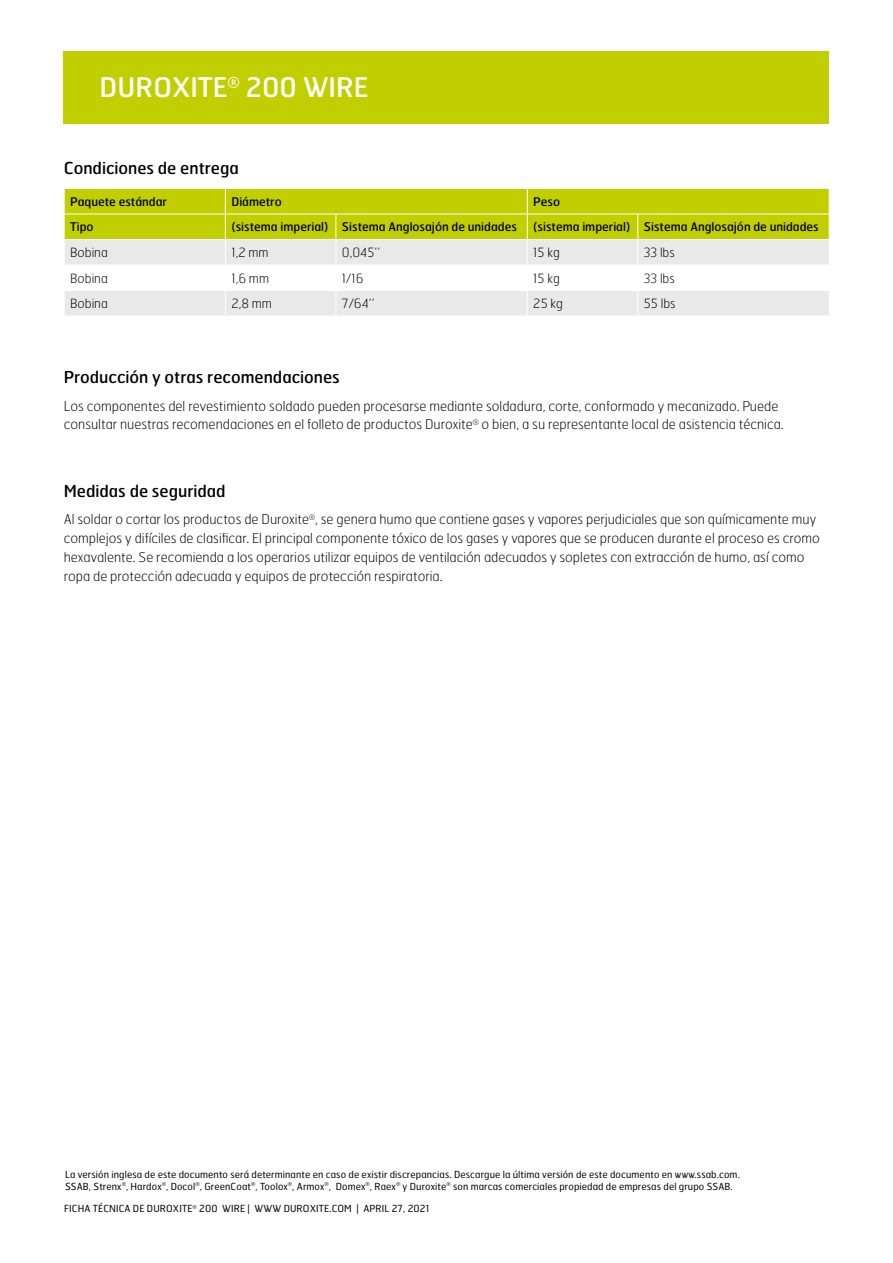
<style>
.page{position:relative;width:893px;height:1263px;background:#fff}
.page>*{position:absolute;margin:0;border:0;box-sizing:border-box;transform-origin:0 0}
.Heading_1___25_6x26{font:27px "Hermes FB";color:#fff}
.Heading_2___11x14{font:16.5px "Hermes FB";color:#000}
.Hermes_Thin_9x13{font:100 13.5px/18.8px "Hermes FB";color:#000}
.Body_table_8_5x11_5{font:100 12.75px "Hermes FB";color:#000}
.Heading_table{font:12px "Hermes FB";color:#000}
.Sidfot{font:9.75px/12px "Hermes FB";letter-spacing:.01em;color:#000}
</style>
<div class="page">
<svg style="left:64px;top:188px;width:766px;height:128px"></svg>
<div style="left:64px;top:51px;width:765px;height:72px;background:#c1ce00"></div>
<p class="Heading_1___25_6x26" style="left:100px;top:70px;width:271px">DUROXITE<sup>®</sup> 200 WIRE</p>
<p class="Heading_2___11x14" style="left:64px;top:158px;width:177px">Condiciones de entrega</p>
<p class="Heading_table" style="left:70px;top:194px;width:98px">Paquete estándar</p>
<p class="Heading_table" style="left:231px;top:194px;width:52px">Diámetro</p>
<p class="Heading_table" style="left:533px;top:194px;width:28px">Peso</p>
<p class="Heading_table" style="left:70px;top:219px;width:25px">Tipo</p>
<p class="Heading_table" style="left:231px;top:219px;width:99px">(sistema imperial)</p>
<p class="Heading_table" style="left:342px;top:219px;width:176px">Sistema Anglosajón de unidades</p>
<p class="Heading_table" style="left:533px;top:219px;width:99px">(sistema imperial)</p>
<p class="Heading_table" style="left:644px;top:219px;width:176px">Sistema Anglosajón de unidades</p>
<p class="Body_table_8_5x11_5" style="left:70px;top:245px;width:39px">Bobina</p>
<p class="Body_table_8_5x11_5" style="left:231px;top:245px;width:39px">1,2 mm</p>
<p class="Body_table_8_5x11_5" style="left:342px;top:245px;width:40px">0,045’’</p>
<p class="Body_table_8_5x11_5" style="left:533px;top:245px;width:28px">15 kg</p>
<p class="Body_table_8_5x11_5" style="left:644px;top:245px;width:33px">33 lbs</p>
<p class="Body_table_8_5x11_5" style="left:70px;top:270px;width:39px">Bobina</p>
<p class="Body_table_8_5x11_5" style="left:231px;top:270px;width:39px">1,6 mm</p>
<p class="Body_table_8_5x11_5" style="left:342px;top:270px;width:23px">1/16</p>
<p class="Body_table_8_5x11_5" style="left:533px;top:270px;width:28px">15 kg</p>
<p class="Body_table_8_5x11_5" style="left:644px;top:270px;width:33px">33 lbs</p>
<p class="Body_table_8_5x11_5" style="left:70px;top:296px;width:39px">Bobina</p>
<p class="Body_table_8_5x11_5" style="left:231px;top:296px;width:42px">2,8 mm</p>
<p class="Body_table_8_5x11_5" style="left:342px;top:296px;width:34px">7/64’’</p>
<p class="Body_table_8_5x11_5" style="left:533px;top:296px;width:31px">25 kg</p>
<p class="Body_table_8_5x11_5" style="left:644px;top:296px;width:33px">55 lbs</p>
<p class="Heading_2___11x14" style="left:64px;top:367px;width:278px">Producción y otras recomendaciones</p>
<p class="Hermes_Thin_9x13" style="left:64px;top:396px;width:721px">Los componentes del revestimiento soldado pueden procesarse mediante soldadura, corte, conformado y mecanizado. Puede consultar nuestras recomendaciones en el folleto de productos Duroxite<sup>®</sup> o bien, a su representante local de asistencia técnica.</p>
<p class="Heading_2___11x14" style="left:64px;top:480px;width:163px">Medidas de seguridad</p>
<p class="Hermes_Thin_9x13" style="left:64px;top:510px;width:758px">Al soldar o cortar los productos de Duroxite<sup>®</sup>, se genera humo que contiene gases y vapores perjudiciales que son químicamente muy complejos y difíciles de clasificar. El principal componente tóxico de los gases y vapores que se producen durante el proceso es cromo hexavalente. Se recomienda a los operarios utilizar equipos de ventilación adecuados y sopletes con extracción de humo, así como ropa de protección adecuada y equipos de protección respiratoria.</p>
<p class="Sidfot" style="left:65px;top:1168px;width:676px">La versión inglesa de este documento será determinante en caso de existir discrepancias. Descargue la última versión de este documento en www.ssab.com.<br>SSAB, Strenx<sup>®</sup>, Hardox<sup>®</sup>, Docol<sup>®</sup>, GreenCoat<sup>®</sup>, Toolox<sup>®</sup>, Armox<sup>®</sup>, Domex<sup>®</sup>, Raex<sup>®</sup> y Duroxite<sup>®</sup> son marcas comerciales propiedad de empresas del grupo SSAB.</p>
<p class="Sidfot" style="left:64px;top:1202px;width:367px">FICHA TÉCNICA DE DUROXITE<sup>®</sup> 200 WIRE | WWW DUROXITE.COM | APRIL 27, 2021</p>
</div>
